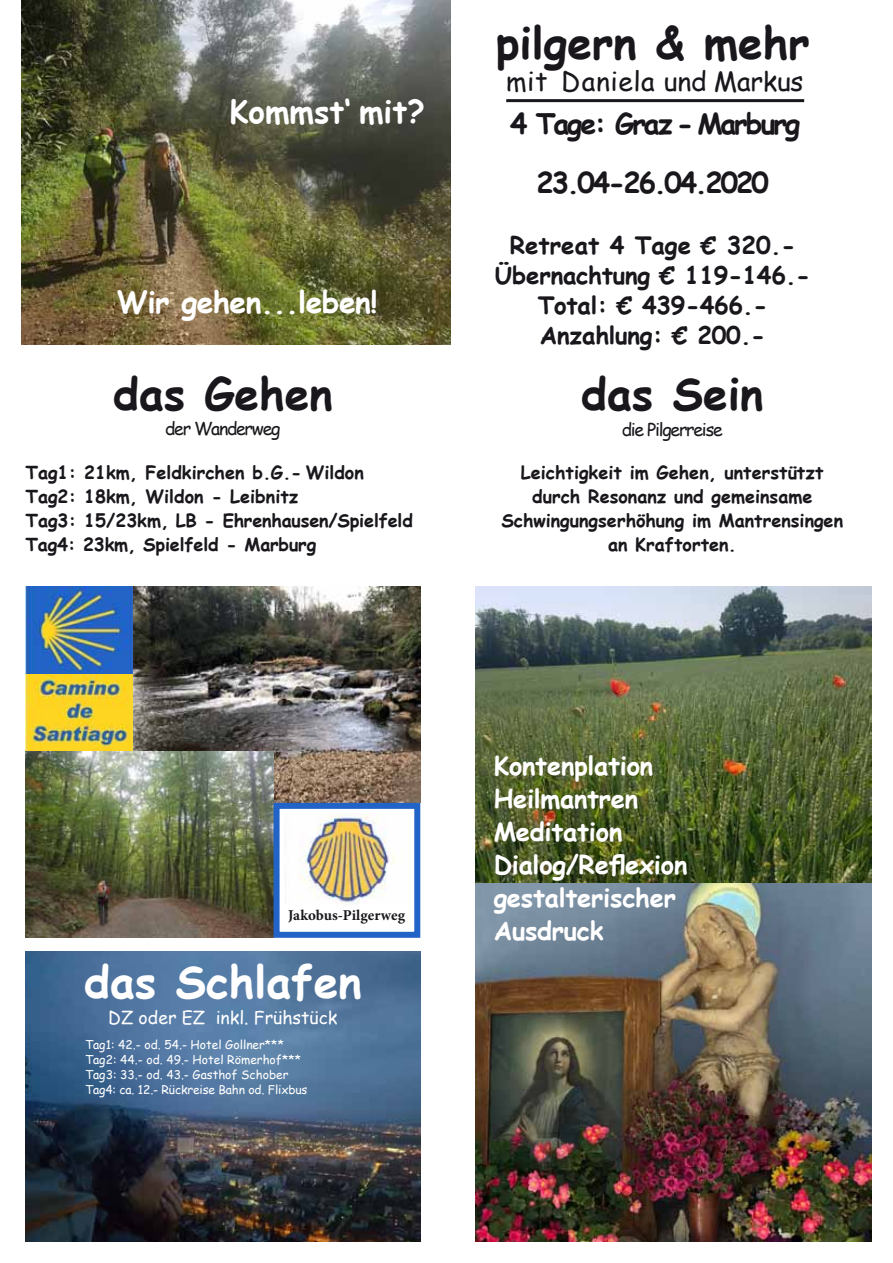
<style>
.page{position:relative;width:893px;height:1263px;background:#fff}
.page>*{position:absolute;margin:0;border:0;box-sizing:border-box;transform-origin:0 0}
.t1{font:700 44.25px "Comic Sans MS";color:#1a171c}
.t2{font:700 44.25px "Comic Sans MS";color:#fff}
.t3{font:700 31.5px "Comic Sans MS";color:#fff}
.t4{font:700 30px "Comic Sans MS";letter-spacing:-.02em;color:#fff}
.t5{font:700 28.35px/58.7px "Comic Sans MS";letter-spacing:-.07em;color:#1a171c;text-align:center}
.t6{font:26.55px "Comic Sans MS";letter-spacing:.02em;color:#1a171c}
.t7{font:700 25.5px/33px "Comic Sans MS";letter-spacing:-.01em;color:#fff}
.t8{font:700 24px/30px "Comic Sans MS";letter-spacing:-.01em;color:#1a171c;text-align:center}
.t9{font:700 18px/24px "Comic Sans MS";color:#1a171c}
.t10{font:17.7px "Comic Sans MS";letter-spacing:-.07em;color:#1a171c}
.t11{font:17.7px "Comic Sans MS";color:#fff}
.t12{font:700 15px "Minion Pro";color:#1a171c}
.t13{font:12px/15px "Comic Sans MS";color:#fff}
</style>
<div class="page">
<hr style="left:506px;top:99px;width:298px;height:3px;background:#1a171c">
<img style="left:21px;top:0;width:430px;height:344px">
<img style="left:25px;top:952px;width:395px;height:290px">
<img style="left:133px;top:587px;width:287px;height:216px">
<img style="left:299px;top:814px;width:98px;height:91px">
<img style="left:26px;top:587px;width:107px;height:87px">
<img style="left:26px;top:674px;width:107px;height:78px">
<img style="left:25px;top:752px;width:249px;height:186px">
<div style="left:274px;top:803px;width:146px;height:135px;border:6px solid #2263c7"></div>
<img style="left:475px;top:586px;width:397px;height:656px">
<h2 class="t3" style="left:229px;top:88px;width:197px">Kommst‘ mit?</h2>
<h3 class="t4" style="left:117px;top:280px;width:262px">Wir gehen...leben!</h3>
<h1 class="t1" style="left:113px;top:361px;width:221px">das Gehen</h1>
<p class="t10" style="left:165px;top:416px;width:117px">der Wanderweg</p>
<p class="t9" style="left:25px;top:460px;width:389px">Tag1: 21km, Feldkirchen b.G.- Wildon Tag2: 18km, Wildon - Leibnitz<br>Tag3: 15/23km, LB - Ehrenhausen/Spielfeld Tag4: 23km, Spielfeld - Marburg</p>
<h1 class="t1" style="left:496px;top:10px;width:315px">pilgern &amp; mehr</h1>
<h3 class="t6" style="left:506px;top:61px;width:299px">mit Daniela und Markus</h3>
<h3 class="t5" style="left:510px;top:94px;width:292px">4 Tage: Graz - Marburg<br>23.04-26.04.2020</h3>
<h3 class="t8" style="left:495px;top:230px;width:317px">Retreat 4 Tage € 320.-<br>Übernachtung € 119-146.-<br>Total: € 439-466.-<br>Anzahlung: € 200.-</h3>
<h1 class="t1" style="left:581px;top:361px;width:184px">das Sein</h1>
<p class="t10" style="left:622px;top:416px;width:103px">die Pilgerreise</p>
<p class="t9" style="left:501px;top:460px;width:343px;text-align:center">Leichtigkeit im Gehen, unterstützt durch Resonanz und gemeinsame<br>Schwingungserhöhung im Mantrensingen an Kraftorten.</p>
<p class="t12" style="left:288px;top:905px;width:118px">Jakobus-Pilgerweg</p>
<h1 class="t2" style="left:84px;top:949px;width:279px">das Schlafen</h1>
<p class="t11" style="left:108px;top:1004px;width:231px">DZ oder EZ inkl. Frühstück</p>
<p class="t13" style="left:85px;top:1037px;width:224px">Tag1: 42.- od. 54.- Hotel Gollner*** Tag2: 44.- od. 49.- Hotel Römerhof*** Tag3: 33.- od. 43.- Gasthof Schober Tag4: ca. 12.- Rückreise Bahn od. Flixbus</p>
<h3 class="t7" style="left:494px;top:749px;width:195px">Kontenplation<br>Heilmantren<br>Meditation<br>Dialog/Reflexion gestalterischer<br>Ausdruck</h3>
</div>
